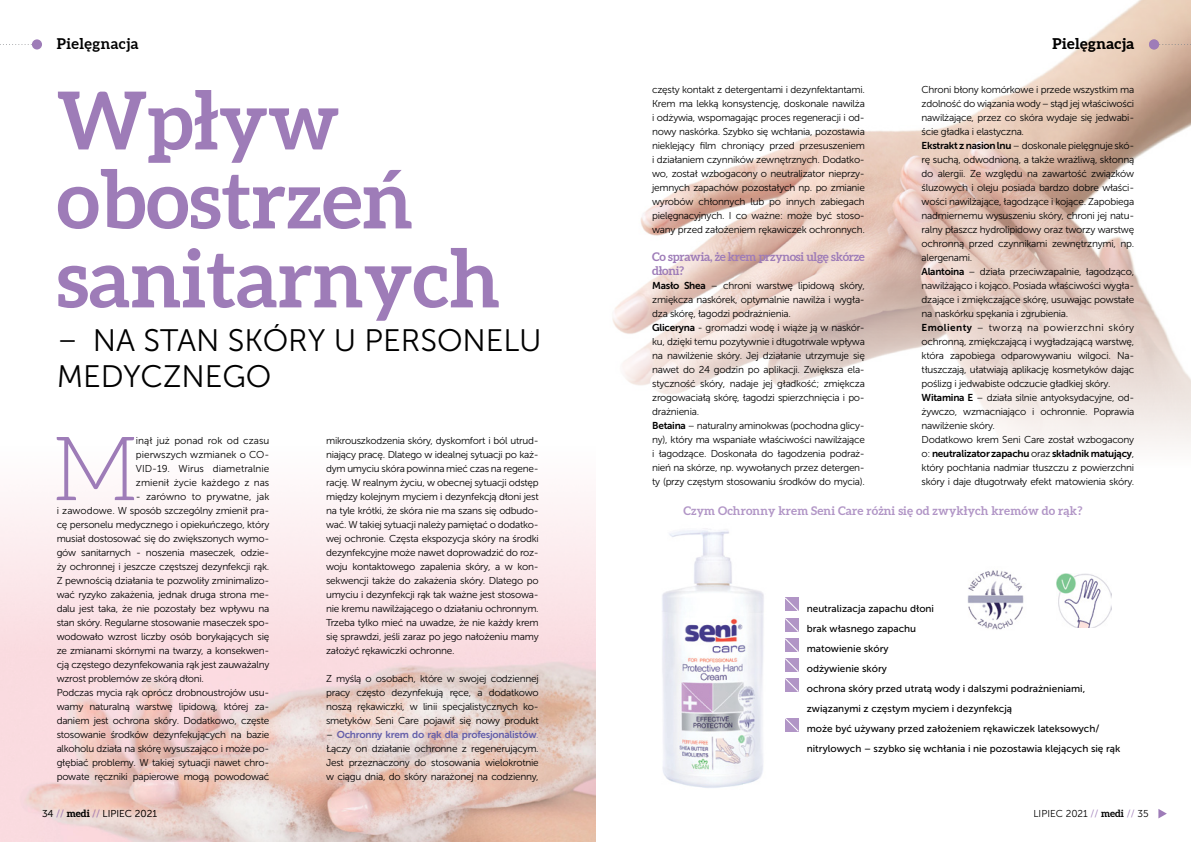
<style>
.page{position:relative;width:1191px;height:842px;background:#fff}
.page>*{position:absolute;margin:0;border:0;box-sizing:border-box;transform-origin:0 0}
.t1{font:300 89.1px "Aleo";color:#9e7cb8}
.t2{font:700 80px/79px "Aleo";color:#9e7cb8}
.t3{font:31px "Museo Sans 300";color:#000}
.t4{font:700 15px "Aleo";letter-spacing:.03em;color:#000}
.t5{font:700 12px "Aleo";letter-spacing:.01em;color:#b195c6}
.t6{font:700 12px/14px "Aleo";letter-spacing:-.025em;color:#9e7cb8}
.t7{font:10px/14px "Museo Sans 300";letter-spacing:-.025em;color:#000;text-align:justify}
.t8{font:10px/20px "Museo Sans 500";color:#000}
.t9{font:10px "Museo Sans 700";letter-spacing:-.025em;color:#000}
.t10{font:10px "Museo Sans 300";color:#000}
.t11{font:10px "Museo Sans 700";letter-spacing:-.025em;color:#645faa}
.s1{font-size:29px}
.s2{color:#9e7cb8}
.s3{font-family:"Aleo";font-weight:700}
.s4{font-family:"Museo Sans 300";color:#000}
.s5{font-family:"Museo Sans 300"}
.s6{font-family:"Museo Sans 700"}
</style>
<div class="page">
<svg style="left:0;top:44px;width:32px;height:1px"></svg>
<div style="left:32px;top:39px;width:10px;height:11px;background:#9e7cb8;border-radius:50%"></div>
<svg style="left:1158px;top:809px;width:8px;height:9px"></svg>
<img style="left:595px;top:0;width:596px;height:513px">
<img style="left:0;top:501px;width:595px;height:341px">
<svg style="left:785px;top:597px;width:14px;height:14px"></svg>
<svg style="left:785px;top:618px;width:14px;height:14px"></svg>
<svg style="left:785px;top:638px;width:14px;height:14px"></svg>
<svg style="left:785px;top:658px;width:14px;height:14px"></svg>
<svg style="left:785px;top:678px;width:14px;height:14px"></svg>
<svg style="left:785px;top:718px;width:14px;height:14px"></svg>
<img style="left:1056px;top:574px;width:55px;height:54px">
<img style="left:967px;top:570px;width:57px;height:60px">
<svg style="left:1159px;top:44px;width:32px;height:1px"></svg>
<div style="left:1149px;top:39px;width:10px;height:11px;background:#9e7cb8;border-radius:50%"></div>
<img style="left:662px;top:528px;width:102px;height:260px">
<h3 class="t4" style="left:57px;top:34px;width:83px">Pielęgnacja</h3>
<h2 class="t2" style="left:57px;top:84px;width:445px">Wpływ obostrzeń sanitarnych</h2>
<h3 class="t3" style="left:57px;top:324px;width:106px"><span class="s1">–</span>na stan</h3>
<h3 class="t3" style="left:228px;top:324px;width:194px">skóry u person</h3>
<h3 class="t3" style="left:486px;top:324px;width:51px">elu</h3>
<h3 class="t3" style="left:57px;top:360px;width:65px">medyczn</h3>
<h3 class="t3" style="left:205px;top:360px;width:62px">ego</h3>
<h1 class="t1" style="left:52px;top:418px;width:87px">M</h1>
<p class="t7" style="left:136px;top:434px;width:135px">inął już ponad rok od czasu pierwszych wzmianek o CO-VID-19. Wirus diametralnie zmienił życie każdego z nas</p>
<p class="t7" style="left:57px;top:490px;width:214px;text-align:left;text-indent:79px">- zarówno to prywatne, jak i zawodowe. W sposób szczególny zmienił pra&shy;cę personelu medycznego i opiekuńczego, który musiał dostosować się do zwiększonych wymo&shy;gów sanitarnych - noszenia maseczek, odzie&shy;ży ochronnej i jeszcze częstszej dezynfekcji rąk.<br>Z pewnością działania te pozwoliły zminimalizo&shy;wać ryzyko zakażenia, jednak druga strona me&shy;dalu jest taka, że nie pozostały bez wpływu na stan skóry. Regularne stosowanie maseczek spo&shy;wodowało wzrost liczby osób borykających się ze zmianami skórnymi na twarzy, a konsekwen&shy;cją częstego dezynfekowania rąk jest zauważalny wzrost problemów ze skórą dłoni.<br>Podczas mycia rąk oprócz drobnoustrojów usu&shy;wamy naturalną warstwę lipidową, której za&shy;daniem jest ochrona skóry. Dodatkowo, częste stosowanie środków dezynfekujących na bazie alkoholu działa na skórę wysuszająco i może po&shy;głębiać problemy. W takiej sytuacji nawet chro&shy;powate ręczniki papierowe mogą powodować</p>
<p class="t10" style="left:42px;top:808px;width:117px">34 <span class="s2">//</span> <span class="s3">medi</span> <span class="s2">//</span> LIPIEC 2021</p>
<p class="t7" style="left:326px;top:434px;width:214px">mikrouszkodzenia skóry, dyskomfort i ból utrud&shy;niający pracę. Dlatego w idealnej sytuacji po każ&shy;dym umyciu skóra powinna mieć czas na regene&shy;rację. W realnym życiu, w obecnej sytuacji odstęp między kolejnym myciem i dezynfekcją dłoni jest na tyle krótki, że skóra nie ma szans się odbudo&shy;wać. W takiej sytuacji należy pamiętać o dodatko&shy;wej ochronie. Częsta ekspozycja skóry na środki dezynfekcyjne może nawet doprowadzić do roz&shy;woju kontaktowego zapalenia skóry, a w kon&shy;sekwencji także do zakażenia skóry. Dlatego po umyciu i dezynfekcji rąk tak ważne jest stosowa&shy;nie kremu nawilżającego o działaniu ochronnym.<br>Trzeba tylko mieć na uwadze, że nie każdy krem się sprawdzi, jeśli zaraz po jego nałożeniu mamy założyć rękawiczki ochronne.</p>
<p class="t7" style="left:326px;top:672px;width:214px">Z myślą o osobach, które w swojej codziennej pracy często dezynfekują ręce, a dodatkowo noszą rękawiczki, w linii specjalistycznych ko&shy;smetyków Seni Care pojawił się nowy produkt</p>
<p class="t11" style="left:326px;top:729px;width:214px"><span class="s4">–</span> Ochronny krem do rąk dla profesjonalistów<span class="s5">.</span></p>
<p class="t7" style="left:326px;top:742px;width:214px">Łączy on działanie ochronne z regenerującym.<br>Jest przeznaczony do stosowania wielokrotnie w ciągu dnia, do skóry narażonej na codzienny,</p>
<p class="t7" style="left:652px;top:82px;width:214px">częsty kontakt z detergentami i dezynfektantami.<br>Krem ma lekką konsystencję, doskonale nawilża i odżywia, wspomagając proces regeneracji i od&shy;nowy naskórka. Szybko się wchłania, pozostawia nieklejący film chroniący przed przesuszeniem i działaniem czynników zewnętrznych. Dodatko&shy;wo, został wzbogacony o neutralizator nieprzy&shy;jemnych zapachów pozostałych np. po zmianie wyrobów chłonnych lub po innych zabiegach pielęgnacyjnych. I co ważne: może być stoso&shy;wany przed założeniem rękawiczek ochronnych.</p>
<p class="t6" style="left:652px;top:250px;width:214px">Co sprawia, że krem przynosi ulgę skórze dłoni?</p>
<p class="t7" style="left:652px;top:278px;width:214px;text-align:left"><span class="s6">Masło Shea</span> – chroni warstwę lipidową skóry, zmiękcza naskórek, optymalnie nawilża i wygła&shy;dza skórę, łagodzi podrażnienia.<br><span class="s6">Gliceryna</span> - gromadzi wodę i wiąże ją w naskór&shy;ku, dzięki temu pozytywnie i długotrwale wpływa na nawilżenie skóry. Jej działanie utrzymuje się nawet do 24 godzin po aplikacji. Zwiększa ela&shy;styczność skóry, nadaje jej gładkość; zmiękcza zrogowaciałą skórę, łagodzi spierzchnięcia i po&shy;drażnienia.<br><span class="s6">Betaina</span> – naturalny aminokwas (pochodna glicy&shy;ny), który ma wspaniałe właściwości nawilżające i łagodzące. Doskonała do łagodzenia podraż&shy;nień na skórze, np. wywołanych przez detergen&shy;ty (przy częstym stosowaniu środków do mycia).</p>
<h3 class="t4" style="left:1052px;top:34px;width:83px">Pielęgnacja</h3>
<p class="t7" style="left:921px;top:82px;width:214px;text-align:left">Chroni błony komórkowe i przede wszystkim ma zdolność do wiązania wody − stąd jej właściwości nawilżające, przez co skóra wydaje się jedwabi&shy;ście gładka i elastyczna.<br><span class="s6">Ekstrakt z nasion lnu</span> – doskonale pielęgnuje skó&shy;rę suchą, odwodnioną, a także wrażliwą, skłonną do alergii. Ze względu na zawartość związków śluzowych i oleju posiada bardzo dobre właści&shy;wości nawilżające, łagodzące i kojące. Zapobiega nadmiernemu wysuszeniu skóry, chroni jej natu&shy;ralny płaszcz hydrolipidowy oraz tworzy warstwę ochronną przed czynnikami zewnętrznymi, np. alergenami.<br><span class="s6">Alantoina</span> – działa przeciwzapalnie, łagodząco, nawilżająco i kojąco. Posiada właściwości wygła&shy;dzające i zmiękczające skórę, usuwając powstałe na naskórku spękania i zgrubienia.<br><span class="s6">Emolienty</span> – tworzą na powierzchni skóry ochronną, zmiękczającą i wygładzającą warstwę, która zapobiega odparowywaniu wilgoci. Na&shy;tłuszczają, ułatwiają aplikację kosmetyków dając poślizg i jedwabiste odczucie gładkiej skóry.<br><span class="s6">Witamina E</span> – działa silnie antyoksydacyjne, od&shy;żywczo, wzmacniająco i ochronnie. Poprawia nawilżenie skóry.<br>Dodatkowo krem Seni Care został wzbogacony</p>
<p class="t9" style="left:921px;top:448px;width:214px"><span class="s5">o:</span> neutralizator zapachu <span class="s5">oraz</span> składnik matujący<span class="s5">,</span></p>
<p class="t7" style="left:921px;top:460px;width:214px">który pochłania nadmiar tłuszczu z powierzchni</p>
<p class="t7" style="left:921px;top:474px;width:214px">skóry i daje długotrwały efekt matowienia skóry.</p>
<p class="t5" style="left:683px;top:503px;width:400px">Czym Ochronny krem Seni Care różni się od zwykłych kremów do rąk?</p>
<p class="t8" style="left:806px;top:598px;width:315px">neutralizacja zapachu dłoni<br>brak własnego zapachu<br>matowienie skóry<br>odżywienie skóry<br>ochrona skóry przed utratą wody i dalszymi podrażnieniami, związanymi z częstym myciem i dezynfekcją<br>może być używany przed założeniem rękawiczek lateksowych/ nitrylowych – szybko się wchłania i nie pozostawia klejących się rąk</p>
<p class="t10" style="left:1033px;top:808px;width:117px">LIPIEC 2021 <span class="s2">//</span> <span class="s3">medi</span> <span class="s2">//</span> 35</p>
</div>
